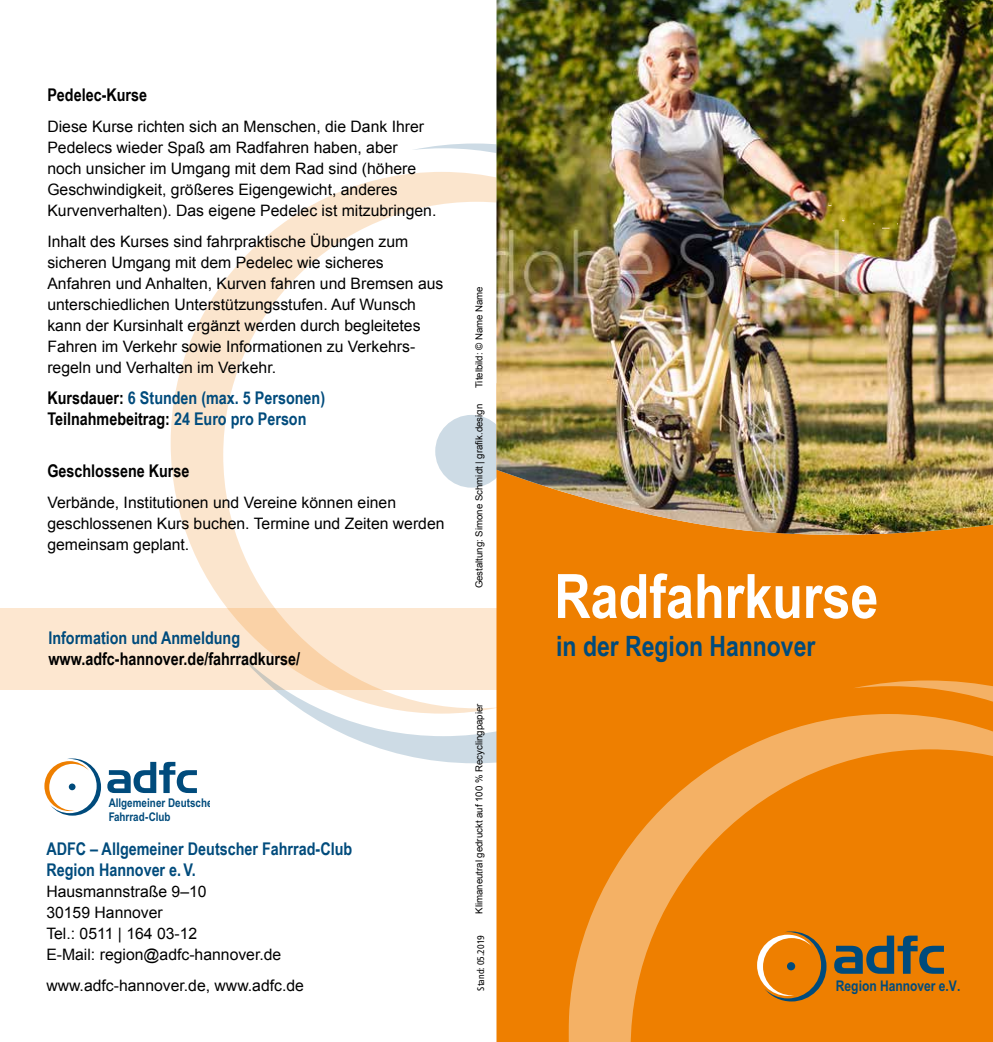
<style>
.page{position:relative;width:993px;height:1042px;background:#fff}
.page>*{position:absolute;margin:0;border:0;box-sizing:border-box;transform-origin:0 0}
.t1{font:700 61.25px "Arial Narrow";color:#fff}
.t2{font:700 28px "Arial Narrow";color:#004b7c}
.t3{font:700 17.5px/21px "Arial Narrow";color:#004b7c}
.t4{font:700 17.5px "Arial Narrow";color:#000}
.t5{font:15.75px/21px "Arial";color:#000}
.t6{font:700 14.7px "Arial Narrow";color:#004b7c}
.t7{font:700 12.08px/13.7px "Arial Narrow";color:#004b7c}
.t8{font:9.62px "Arial";color:#000}
.t9{font:condensed 9.62px "Frutiger";color:#000}
.s1{color:#000}
</style>
<div class="page">
<div style="left:0;top:608px;width:506px;height:82px;background:#fde7d0"></div>
<svg style="left:170px;top:268px;width:65px;height:349px;fill:#fbe5cd"></svg>
<svg style="left:235px;top:143px;width:261px;height:620px"></svg>
<div style="left:435px;top:415px;width:73px;height:73px;background:#cddbe5;border-radius:50%"></div>
<div style="left:496px;top:542px;width:496px;height:500px;background:#ee7f00"></div>
<svg style="left:568px;top:714px;width:77px;height:328px;background:#f0942a"></svg>
<svg style="left:645px;top:680px;width:347px;height:362px;background:#ee8712"></svg>
<div style="left:880px;top:1001px;width:86px;height:41px;background:#ee7f00"></div>
<img style="left:496px;top:0;width:496px;height:537px">
<svg style="left:833px;top:935px;width:110px;height:39px;background:#836737"></svg>
<svg style="left:756px;top:931px;width:70px;height:70px;background:#d88524"></svg>
<div style="left:786px;top:962px;width:9px;height:8px;background:#004b7c;border-radius:50%"></div>
<svg style="left:107px;top:762px;width:90px;height:31px"></svg>
<svg style="left:44px;top:758px;width:57px;height:57px"></svg>
<div style="left:69px;top:783px;width:6px;height:7px;background:#004b7c;border-radius:50%"></div>
<p class="t4" style="left:47px;top:82px;width:101px">Pedelec-Kurse</p>
<p class="t5" style="left:47px;top:116px;width:390px">Diese Kurse richten sich an Menschen, die Dank Ihrer Pedelecs wieder Spaß am Radfahren haben, aber<br>noch unsicher im Umgang mit dem Rad sind (höhere Geschwindigkeit, größeres Eigengewicht, anderes Kurvenverhalten). Das eigene Pedelec ist mitzubringen.</p>
<p class="t5" style="left:47px;top:231px;width:397px">Inhalt des Kurses sind fahrpraktische Übungen zum sicheren Umgang mit dem Pedelec wie sicheres Anfahren und Anhalten, Kurven fahren und Bremsen aus unterschiedlichen Unterstützungsstufen. Auf Wunsch kann der Kursinhalt ergänzt werden durch begleitetes Fahren im Verkehr sowie Informationen zu Verkehrs&shy;regeln und Verhalten im Verkehr.</p>
<p class="t3" style="left:47px;top:387px;width:279px"><span class="s1">Kursdauer:</span> 6 Stunden (max. 5 Personen)<br><span class="s1">Teilnahmebeitrag:</span> 24 Euro pro Person</p>
<p class="t4" style="left:47px;top:458px;width:143px">Geschlossene Kurse</p>
<p class="t5" style="left:47px;top:492px;width:398px">Verbände, Institutionen und Vereine können einen geschlossenen Kurs buchen. Termine und Zeiten werden gemeinsam geplant.</p>
<p class="t3" style="left:48px;top:626px;width:193px">Information und Anmeldung</p>
<p class="t4" style="left:48px;top:645px;width:253px">www.adfc-hannover.de/fahrradkurse/</p>
<p class="t7" style="left:109px;top:796px;width:109px">Allgemeiner Deutscher<br>Fahrrad-Club</p>
<p class="t3" style="left:46px;top:838px;width:307px">ADFC – Allgemeiner Deutscher Fahrrad-Club<br>Region Hannover e.V.</p>
<p class="t5" style="left:46px;top:881px;width:236px">Hausmannstraße 9–10<br>30159 Hannover<br>Tel.: 0511 | 164 03-12<br>E-Mail: region@adfc-hannover.de</p>
<p class="t5" style="left:46px;top:975px;width:259px">www.adfc-hannover.de, www.adfc.de</p>
<p class="t8" style="left:472px;top:388px;width:103px;rotate:-90deg">Titelbild: © Name Name</p>
<p class="t8" style="left:472px;top:588px;width:186px;rotate:-90deg">Gestaltung: Simone Schmidt | grafik.design</p>
<p class="t8" style="left:472px;top:914px;width:212px;rotate:-90deg">Klimaneutral gedruckt auf 100 % Recyclingpapier</p>
<p class="t9" style="left:475px;top:990px;width:57px;rotate:-90deg">Stand: 05.2019</p>
<h1 class="t1" style="left:554px;top:550px;width:325px">Radfahrkurse</h1>
<h2 class="t2" style="left:556px;top:625px;width:261px">in der Region Hannover</h2>
<p class="t6" style="left:835px;top:975px;width:126px">Region Hannover e.V.</p>
</div>
